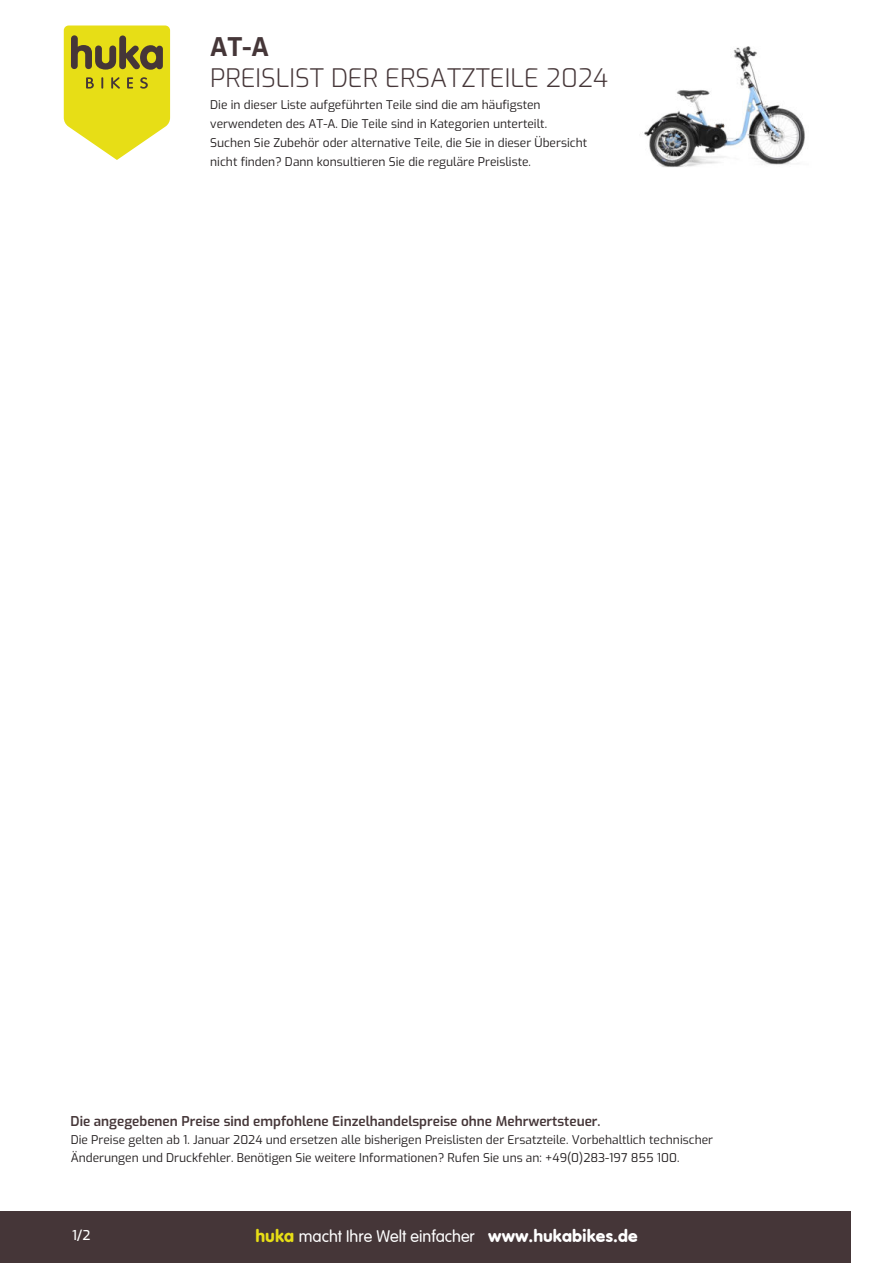
<style>
.page{position:relative;width:893px;height:1263px;background:#fff}
.page>*{position:absolute;margin:0;border:0;box-sizing:border-box;transform-origin:0 0}
.t1{font:300 25.5px/31.3px "Exo";color:#453638}
.t2{font:300 16.5px "VAG Rounded";color:#fff}
.t3{font:600 13.5px "Exo";color:#453638}
.t4{font:500 13.5px "Exo";color:#fff}
.t5{font:12px/18.8px "Exo";color:#231f20}
.s1{font-weight:700}
.s2{font-style:inherit}
.s3{font-family:"VAG Rundschrift D";font-weight:400;font-size:18px;color:#e7de16}
.s4{font-family:"VAG Rundschrift D";font-weight:400;font-size:18px}
</style>
<div class="page">
<svg style="left:64px;top:26px;width:106px;height:134px;background:#d6cd3a"></svg>
<div style="left:0;top:1212px;width:850px;height:51px;background:#453638"></div>
<img style="left:642px;top:46px;width:163px;height:122px">
<h1 class="t1" style="left:210px;top:30px;width:399px"><span class="s1">AT-</span><span class="s1">A<br></span>PREISLIST DER ERSATZTEILE 2024</h1>
<p class="t5" style="left:210px;top:95px;width:378px">Die in dieser Liste aufgeführten Teile sind die am häufigsten verwendeten des AT-<span class="s2">A</span>. Die Teile sind in Kategorien unterteilt.<br>Suchen Sie Zubehör oder alternative Teile, die Sie in dieser Übersicht nicht finden? Dann konsultieren Sie die reguläre Preisliste.</p>
<p class="t3" style="left:71px;top:1111px;width:532px">Die angegebenen Preise sind empfohlene Einzelhandelspreise ohne Mehrwertsteuer.</p>
<p class="t5" style="left:71px;top:1131px;width:644px;line-height:17.7px">Die Preise gelten ab 1. Januar 2024 und ersetzen alle bisherigen Preislisten der Ersatzteile. Vorbehaltlich technischer<br>Änderungen und Druckfehler. Benötigen Sie weitere Informationen? Rufen Sie uns an: +49(0)283-197 855 100.</p>
<p class="t4" style="left:72px;top:1227px;width:20px">1/2</p>
<h2 class="t2" style="left:255px;top:1226px;width:384px"><span class="s3">huka</span> macht Ihre Welt einfacher <span class="s4">www.hukabikes.de</span></h2>
</div>
